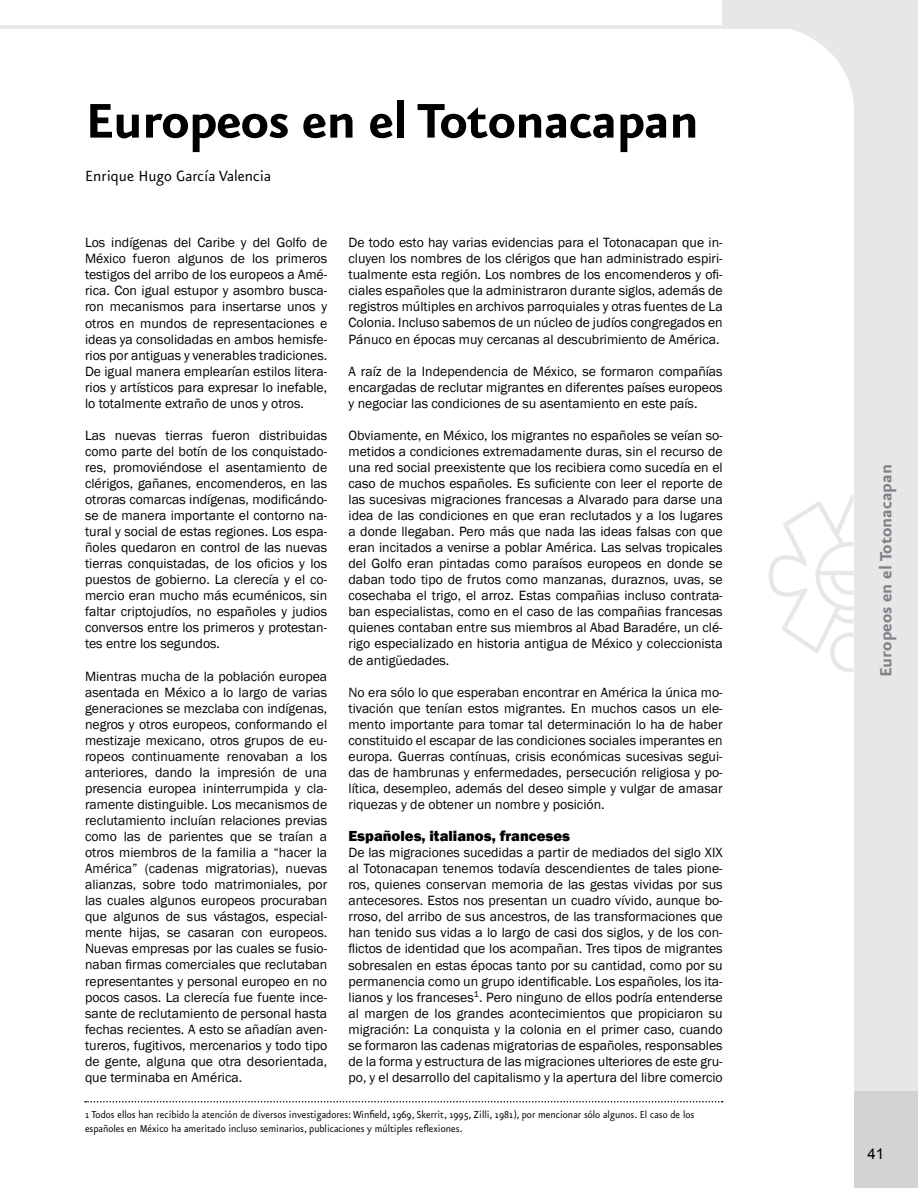
<style>
.page{position:relative;width:918px;height:1188px;background:#fff}
.page>*{position:absolute;margin:0;border:0;box-sizing:border-box;transform-origin:0 0}
.t1{font:700 58.2px "Eureka Sans";letter-spacing:-.015em;color:#000}
.t2{font:700 19.5px "Eureka Sans";color:#808285}
.t3{font:17.7px "Eureka Sans";color:#000}
.t4{font:800 15px "Franklin Gothic";color:#000}
.t5{font:15px "Arial";color:#000}
.t6{font:13.8px/16px "Franklin Gothic Book 2";color:#000;text-align:justify}
.t7{font:13.8px "Franklin Gothic";color:#000}
.t8{font:12px/13.5px "Eureka Sans";color:#000;scale:.95 1}
.s1{font-family:"Franklin Gothic Book 2"}
</style>
<div class="page">
<div style="left:854px;top:1090px;width:64px;height:98px;background:#d1d3d4"></div>
<div style="left:854px;top:0;width:64px;height:1090px;background:#e6e7e8"></div>
<div style="left:723px;top:0;width:195px;height:29px;background:#e6e7e8"></div>
<svg style="left:791px;top:29px;width:63px;height:72px"></svg>
<svg style="left:769px;top:494px;width:84px;height:178px"></svg>
<hr style="left:0;top:25px;width:744px;height:4px;background:#e6e7e8">
<svg style="left:85px;top:1101px;width:638px;height:1px"></svg>
<h1 class="t1" style="left:85px;top:92px;width:615px">Europeos en el Totonacapan</h1>
<p class="t3" style="left:85px;top:167px;width:188px">Enrique Hugo García Valencia</p>
<p class="t6" style="left:85px;top:235px;width:244px">Los indígenas del Caribe y del Golfo de México fueron algunos de los primeros testigos del arribo de los europeos a Amé&shy;rica. Con igual estupor y asombro busca&shy;ron mecanismos para insertarse unos y otros en mundos de representaciones e ideas ya consolidadas en ambos hemisfe&shy;rios por antiguas y venerables tradiciones.<br>De igual manera emplearían estilos litera&shy;rios y artísticos para expresar lo inefable, lo totalmente extraño de unos y otros.</p>
<p class="t6" style="left:85px;top:428px;width:244px">Las nuevas tierras fueron distribuidas como parte del botín de los conquistado&shy;res, promoviéndose el asentamiento de clérigos, gañanes, encomenderos, en las</p>
<p class="t7" style="left:85px;top:491px;width:244px">otroras comarcas indígenas, modificándo<span class="s1">-</span></p>
<p class="t6" style="left:85px;top:508px;width:244px">se de manera importante el contorno na&shy;tural y social de estas regiones. Los espa&shy;ñoles quedaron en control de las nuevas</p>
<p class="t7" style="left:85px;top:555px;width:244px">tierras conquistadas, de los oficios y los</p>
<p class="t6" style="left:85px;top:572px;width:244px">puestos de gobierno. La clerecía y el co&shy;mercio eran mucho más ecuménicos, sin faltar criptojudíos, no españoles y judios conversos entre los primeros y protestan&shy;tes entre los segundos.</p>
<p class="t6" style="left:85px;top:668px;width:244px">Mientras mucha de la población europea asentada en México a lo largo de varias generaciones se mezclaba con indígenas, negros y otros europeos, conformando el mestizaje mexicano, otros grupos de eu&shy;ropeos continuamente renovaban a los anteriores, dando la impresión de una presencia europea ininterrumpida y cla&shy;ramente distinguible. Los mecanismos de reclutamiento incluían relaciones previas como las de parientes que se traían a otros miembros de la familia a “hacer la América” (cadenas migratorias), nuevas alianzas, sobre todo matrimoniales, por las cuales algunos europeos procuraban que algunos de sus vástagos, especial&shy;mente hijas, se casaran con europeos.<br>Nuevas empresas por las cuales se fusio-</p>
<p class="t7" style="left:85px;top:956px;width:244px">naban firmas comerciales que reclutaban</p>
<p class="t6" style="left:85px;top:973px;width:244px">representantes y personal europeo en no pocos casos. La clerecía fue fuente ince&shy;sante de reclutamiento de personal hasta fechas recientes. A esto se añadían aven&shy;tureros, fugitivos, mercenarios y todo tipo de gente, alguna que otra desorientada, que terminaba en América.</p>
<p class="t6" style="left:349px;top:235px;width:376px">De todo esto hay varias evidencias para el Totonacapan que in&shy;cluyen los nombres de los clérigos que han administrado espiri-</p>
<p class="t7" style="left:349px;top:266px;width:376px">tualmente esta región. Los nombres de los encomenderos y ofi<span class="s1">-</span></p>
<p class="t6" style="left:349px;top:283px;width:376px">ciales españoles que la administraron durante siglos, además de registros múltiples en archivos parroquiales y otras fuentes de La Colonia. Incluso sabemos de un núcleo de judíos congregados en Pánuco en épocas muy cercanas al descubrimiento de América.</p>
<p class="t6" style="left:349px;top:363px;width:376px">A raíz de la Independencia de México, se formaron compañías encargadas de reclutar migrantes en diferentes países europeos y negociar las condiciones de su asentamiento en este país.</p>
<p class="t6" style="left:349px;top:428px;width:376px">Obviamente, en México, los migrantes no españoles se veían so&shy;metidos a condiciones extremadamente duras, sin el recurso de una red social preexistente que los recibiera como sucedía en el</p>
<p class="t7" style="left:349px;top:475px;width:376px">caso de muchos españoles. Es suficiente con leer el reporte de</p>
<p class="t6" style="left:349px;top:492px;width:376px">las sucesivas migraciones francesas a Alvarado para darse una idea de las condiciones en que eran reclutados y a los lugares a donde llegaban. Pero más que nada las ideas falsas con que eran incitados a venirse a poblar América. Las selvas tropicales del Golfo eran pintadas como paraísos europeos en donde se daban todo tipo de frutos como manzanas, duraznos, uvas, se cosechaba el trigo, el arroz. Estas compañias incluso contrata&shy;ban especialistas, como en el caso de las compañias francesas quienes contaban entre sus miembros al Abad Baradére, un clé&shy;rigo especializado en historia antigua de México y coleccionista de antigüedades.</p>
<p class="t6" style="left:349px;top:684px;width:376px">No era sólo lo que esperaban encontrar en América la única mo&shy;tivación que tenían estos migrantes. En muchos casos un ele&shy;mento importante para tomar tal determinación lo ha de haber constituido el escapar de las condiciones sociales imperantes en europa. Guerras contínuas, crisis económicas sucesivas segui&shy;das de hambrunas y enfermedades, persecución religiosa y po&shy;lítica, desempleo, además del deseo simple y vulgar de amasar riquezas y de obtener un nombre y posición.</p>
<p class="t4" style="left:349px;top:826px;width:223px">Españoles, italianos, franceses</p>
<p class="t6" style="left:349px;top:845px;width:376px">De las migraciones sucedidas a partir de mediados del siglo XIX al Totonacapan tenemos todavía descendientes de tales pione&shy;ros, quienes conservan memoria de las gestas vividas por sus antecesores. Estos nos presentan un cuadro vívido, aunque bo&shy;rroso, del arribo de sus ancestros, de las transformaciones que han tenido sus vidas a lo largo de casi dos siglos, y de los con-</p>
<p class="t7" style="left:349px;top:940px;width:376px">flictos de identidad que los acompañan. Tres tipos de migrantes</p>
<p class="t6" style="left:349px;top:957px;width:376px">sobresalen en estas épocas tanto por su cantidad, como por su</p>
<p class="t7" style="left:349px;top:972px;width:376px">permanencia como un grupo identificable. Los españoles, los ita<span class="s1">-</span></p>
<p class="t6" style="left:349px;top:989px;width:376px">lianos y los franceses<sup>1</sup>. Pero ninguno de ellos podría entenderse al margen de los grandes acontecimientos que propiciaron su</p>
<p class="t7" style="left:349px;top:1021px;width:376px">migración: La conquista y la colonia en el primer caso, cuando</p>
<p class="t6" style="left:349px;top:1037px;width:376px">se formaron las cadenas migratorias de españoles, responsables de la forma y estructura de las migraciones ulteriores de este gru&shy;po, y el desarrollo del capitalismo y la apertura del libre comercio</p>
<p class="t8" style="left:85px;top:1108px;width:643px">1 Todos ellos han recibido la atención de diversos investigadores: Winfield, 1969, Skerrit, 1995, Zilli, 1981), por mencionar sólo algunos. El caso de los españoles en México ha ameritado incluso seminarios, publicaciones y múltiples reflexiones.</p>
<h2 class="t2" style="left:876px;top:677px;width:214px;rotate:-90deg">Europeos en el Totonacapan</h2>
<p class="t5" style="left:868px;top:1144px;width:18px">41</p>
</div>
